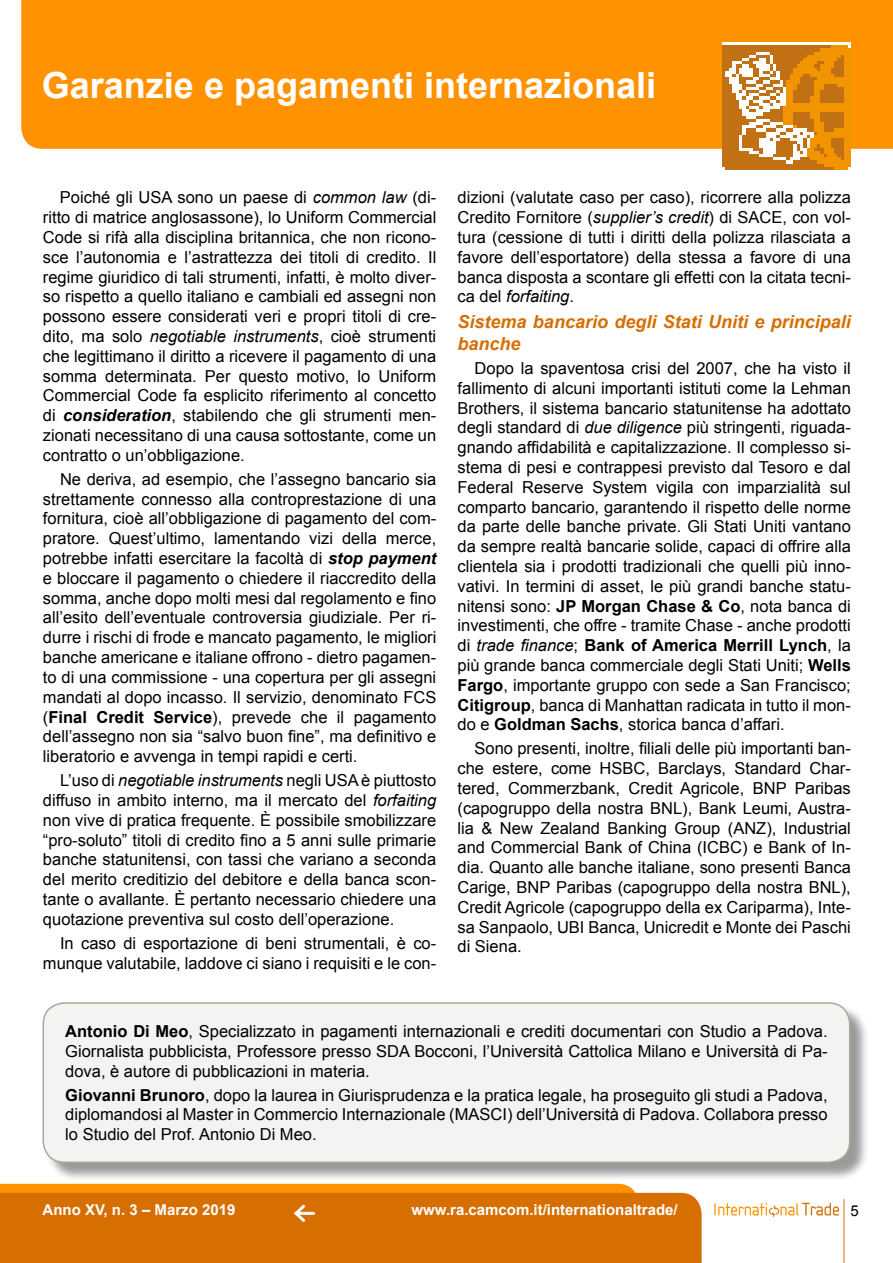
<style>
.page{position:relative;width:893px;height:1263px;background:#fff}
.page>*{position:absolute;margin:0;border:0;box-sizing:border-box;transform-origin:0 0}
.t1{font:700 36px "Arial";color:#fff}
.t2{font:italic 700 18px/21.6px "Arial";color:#d66e00}
.t3{font:16.5px/19.8px "Arial";color:#000;text-align:justify}
.t4{font:700 15px "Arial";color:#fff}
.t5{font:15px "Arial";color:#000}
.s1{font-style:italic}
.s2{font-weight:700;font-style:italic}
.s3{font-weight:700}
</style>
<div class="page">
<div style="left:0;top:1184px;width:639px;height:9px;background:#ff9200"></div>
<div style="left:21px;top:0;width:872px;height:149px;background:#ff9200"></div>
<img style="left:723px;top:42px;width:127px;height:128px">
<div style="left:0;top:1193px;width:702px;height:70px;background:#d66e00"></div>
<hr style="left:844px;top:1199px;width:1px;height:64px;background:#d66e00">
<svg style="left:714px;top:1203px;width:125px;height:14px"></svg>
<hr style="left:296px;top:1212px;width:18px;height:3px;background:#fff">
<svg style="left:292px;top:1202px;width:16px;height:23px"></svg>
<div style="left:45px;top:1004px;width:824px;height:177px;background:#000;opacity:.4"></div>
<div style="left:43px;top:1003px;width:807px;height:159px;background:#f3f3f2;border-radius:21px"></div>
<div style="left:43px;top:1002px;width:807px;height:161px;border:2px solid #ada797;border-radius:21px"></div>
<h1 class="t1" style="left:42px;top:61px;width:616px">Garanzie e pagamenti internazionali</h1>
<p class="t3" style="left:43px;top:188px;width:395px;text-indent:17px">Poiché gli USA sono un paese di <span class="s1">common law</span> (di&shy;ritto di matrice anglosassone), lo Uniform Commercial Code si rifà alla disciplina britannica, che non ricono&shy;sce l’autonomia e l’astrattezza dei titoli di credito. Il regime giuridico di tali strumenti, infatti, è molto diver&shy;so rispetto a quello italiano e cambiali ed assegni non possono essere considerati veri e propri titoli di cre&shy;dito, ma solo <span class="s1">negotiable instruments</span>, cioè strumenti che legittimano il diritto a ricevere il pagamento di una somma determinata. Per questo motivo, lo Uniform Commercial Code fa esplicito riferimento al concetto di <span class="s2">consideration</span>, stabilendo che gli strumenti men&shy;zionati necessitano di una causa sottostante, come un contratto o un’obbligazione.</p>
<p class="t3" style="left:43px;top:469px;width:395px;text-indent:17px">Ne deriva, ad esempio, che l’assegno bancario sia strettamente connesso alla controprestazione di una fornitura, cioè all’obbligazione di pagamento del com&shy;pratore. Quest’ultimo, lamentando vizi della merce, potrebbe infatti esercitare la facoltà di <span class="s2">stop payment </span>e bloccare il pagamento o chiedere il riaccredito della somma, anche dopo molti mesi dal regolamento e fino all’esito dell’eventuale controversia giudiziale. Per ri&shy;durre i rischi di frode e mancato pagamento, le migliori banche americane e italiane offrono - dietro pagamen&shy;to di una commissione - una copertura per gli assegni mandati al dopo incasso. Il servizio, denominato FCS (<span class="s3">Final Credit Service</span>), prevede che il pagamento dell’assegno non sia “salvo buon fine”, ma definitivo e liberatorio e avvenga in tempi rapidi e certi.</p>
<p class="t3" style="left:43px;top:771px;width:395px;text-indent:17px">L’uso di <span class="s1">negotiable instruments</span> negli USA è piuttosto diffuso in ambito interno, ma il mercato del <span class="s1">forfaiting </span>non vive di pratica frequente. È possibile smobilizzare “pro-soluto” titoli di credito fino a 5 anni sulle primarie banche statunitensi, con tassi che variano a seconda del merito creditizio del debitore e della banca scon&shy;tante o avallante. È pertanto necessario chiedere una quotazione preventiva sul costo dell’operazione.</p>
<p class="t3" style="left:43px;top:933px;width:395px;text-align:right">In caso di esportazione di beni strumentali, è co&shy;munque valutabile, laddove ci siano i requisiti e le con-</p>
<p class="t3" style="left:458px;top:188px;width:395px">dizioni (valutate caso per caso), ricorrere alla polizza Credito Fornitore (<span class="s1">supplier’s credit</span>) di SACE, con vol&shy;tura (cessione di tutti i diritti della polizza rilasciata a favore dell’esportatore) della stessa a favore di una banca disposta a scontare gli effetti con la citata tecni&shy;ca del <span class="s1">forfaiting</span>.</p>
<p class="t2" style="left:458px;top:312px;width:395px">Sistema bancario degli Stati Uniti e principali banche</p>
<p class="t3" style="left:458px;top:358px;width:395px;text-indent:17px">Dopo la spaventosa crisi del 2007, che ha visto il fallimento di alcuni importanti istituti come la Lehman Brothers, il sistema bancario statunitense ha adottato degli standard di <span class="s1">due diligence</span> più stringenti, riguada&shy;gnando affidabilità e capitalizzazione. Il complesso si&shy;stema di pesi e contrappesi previsto dal Tesoro e dal Federal Reserve System vigila con imparzialità sul comparto bancario, garantendo il rispetto delle norme da parte delle banche private. Gli Stati Uniti vantano da sempre realtà bancarie solide, capaci di offrire alla clientela sia i prodotti tradizionali che quelli più inno&shy;vativi. In termini di asset, le più grandi banche statu&shy;nitensi sono: <span class="s3">JP Morgan Chase &amp; Co</span>, nota banca di investimenti, che offre - tramite Chase - anche prodotti di <span class="s1">trade finance</span>; <span class="s3">Bank of America Merrill Lynch</span>, la più grande banca commerciale degli Stati Uniti; <span class="s3">Wells Fargo</span>, importante gruppo con sede a San Francisco; <span class="s3">Citigroup</span>, banca di Manhattan radicata in tutto il mon&shy;do e <span class="s3">Goldman Sachs</span>, storica banca d’affari.</p>
<p class="t3" style="left:458px;top:739px;width:395px;text-indent:17px">Sono presenti, inoltre, filiali delle più importanti ban&shy;che estere, come HSBC, Barclays, Standard Char&shy;tered, Commerzbank, Credit Agricole, BNP Paribas (capogruppo della nostra BNL), Bank Leumi, Austra&shy;lia &amp; New Zealand Banking Group (ANZ), Industrial and Commercial Bank of China (ICBC) e Bank of In&shy;dia. Quanto alle banche italiane, sono presenti Banca Carige, BNP Paribas (capogruppo della nostra BNL), Credit Agricole (capogruppo della ex Cariparma), Inte&shy;sa Sanpaolo, UBI Banca, Unicredit e Monte dei Paschi di Siena.</p>
<p class="t3" style="left:65px;top:1021px;width:764px"><span class="s3">Antonio Di Meo</span>, Specializzato in pagamenti internazionali e crediti documentari con Studio a Padova.<br>Giornalista pubblicista, Professore presso SDA Bocconi, l’Università Cattolica Milano e Università di Pa&shy;dova, è autore di pubblicazioni in materia.</p>
<p class="t3" style="left:65px;top:1085px;width:764px"><span class="s3">Giovanni Brunoro</span>, dopo la laurea in Giurisprudenza e la pratica legale, ha proseguito gli studi a Padova, diplomandosi al Master in Commercio Internazionale (MASCI) dell’Università di Padova. Collabora presso lo Studio del Prof. Antonio Di Meo.</p>
<p class="t4" style="left:43px;top:1200px;width:194px">Anno XV, n. 3 – Marzo 2019</p>
<p class="t4" style="left:412px;top:1200px;width:268px">www.ra.camcom.it/internationaltrade/</p>
<p class="t5" style="left:850px;top:1200px;width:10px">5</p>
</div>
